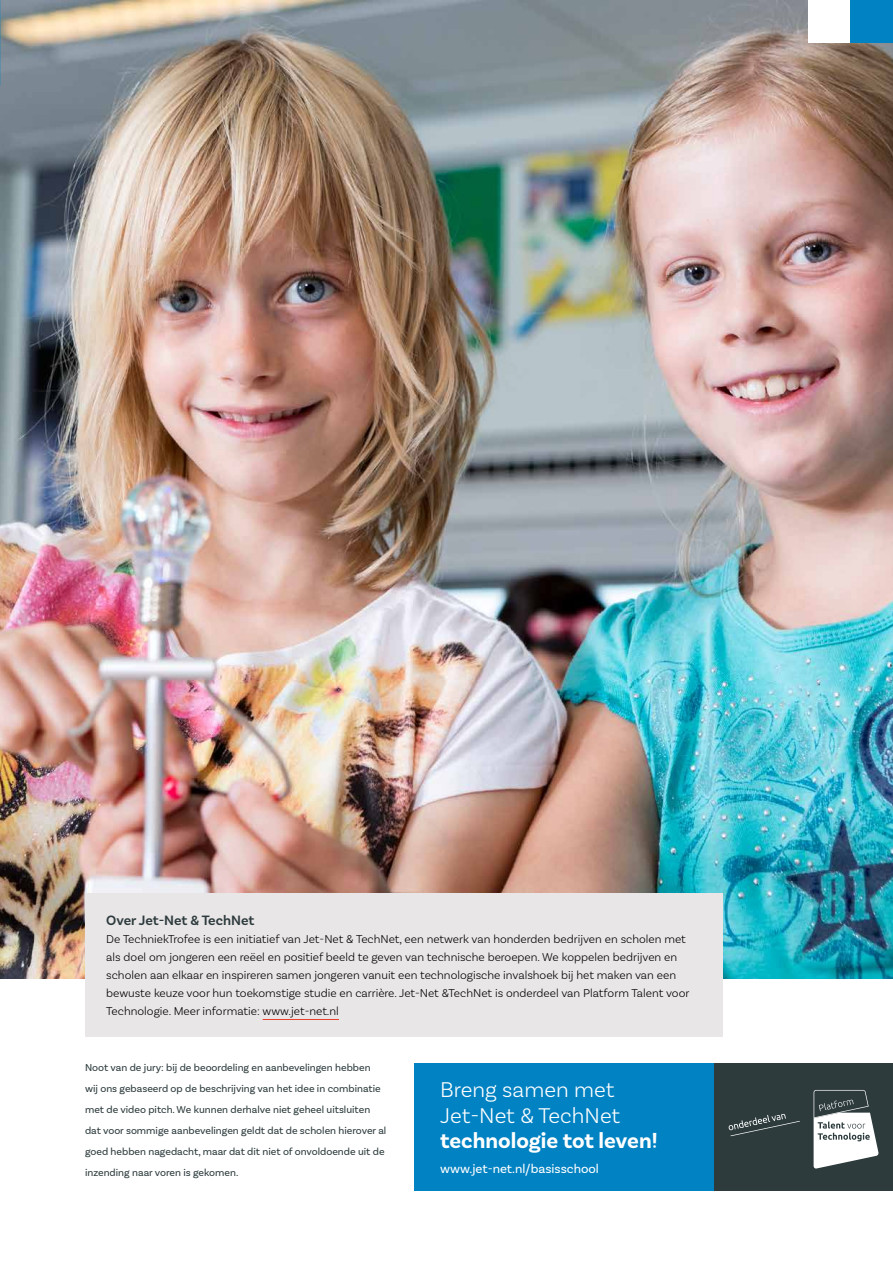
<style>
.page{position:relative;width:893px;height:1263px;background:#fff}
.page>*{position:absolute;margin:0;border:0;box-sizing:border-box;transform-origin:0 0}
.t1{font:300 22.5px/25.5px "Basic Sans";color:#fff}
.t2{font:700 22.5px "Basic Sans";color:#fff}
.t3{font:600 14.25px "Basic Sans";letter-spacing:-.005em;color:#2d3b3d}
.t4{font:13.05px "Basic Sans";color:#fff}
.t5{font:300 12px/18px "Basic Sans";color:#000}
.t6{font:10.5px/21px "Basic Sans";color:#2d3b3d}
</style>
<div class="page">
<img style="left:0;top:0;width:893px;height:978px">
<div style="left:808px;top:0;width:42px;height:43px;background:#fff"></div>
<div style="left:850px;top:0;width:43px;height:43px;background:#0082c3"></div>
<div style="left:415px;top:1063px;width:308px;height:128px;background:#0082c3"></div>
<div style="left:714px;top:1063px;width:179px;height:128px;background:#2d3b3d"></div>
<svg style="left:814px;top:1090px;width:65px;height:78px"></svg>
<svg style="left:729px;top:1114px;width:71px;height:22px"></svg>
<div style="left:85px;top:893px;width:638px;height:143px;background:#e9e6e7"></div>
<hr style="left:263px;top:1019px;width:76px;height:1px;background:#e8412c">
<p class="t3" style="left:106px;top:912px;width:150px">Over Jet-Net &amp; TechNet</p>
<p class="t5" style="left:106px;top:930px;width:585px">De TechniekTrofee is een initiatief van Jet-Net &amp; TechNet, een netwerk van honderden bedrijven en scholen met als doel om jongeren een reëel en positief beeld te geven van technische beroepen. We koppelen bedrijven en scholen aan elkaar en inspireren samen jongeren vanuit een technologische invalshoek bij het maken van een bewuste keuze voor hun toekomstige studie en carrière. Jet-Net &amp;TechNet is onderdeel van Platform Talent voor Technologie. Meer informatie: www.jet-net.nl</p>
<p class="t6" style="left:85px;top:1057px;width:303px">Noot van de jury: bij de beoordeling en aanbevelingen hebben<br>wij ons gebaseerd op de beschrijving van het idee in combinatie met de video pitch. We kunnen derhalve niet geheel uitsluiten dat voor sommige aanbevelingen geldt dat de scholen hierover al goed hebben nagedacht, maar dat dit niet of onvoldoende uit de inzending naar voren is gekomen.</p>
<h1 class="t1" style="left:440px;top:1077px;width:182px">Breng samen met<br>Jet-Net &amp; TechNet</h1>
<h1 class="t2" style="left:440px;top:1127px;width:219px">technologie tot leven!</h1>
<p class="t4" style="left:440px;top:1161px;width:160px">www.jet-net.nl/basisschool</p>
</div>
